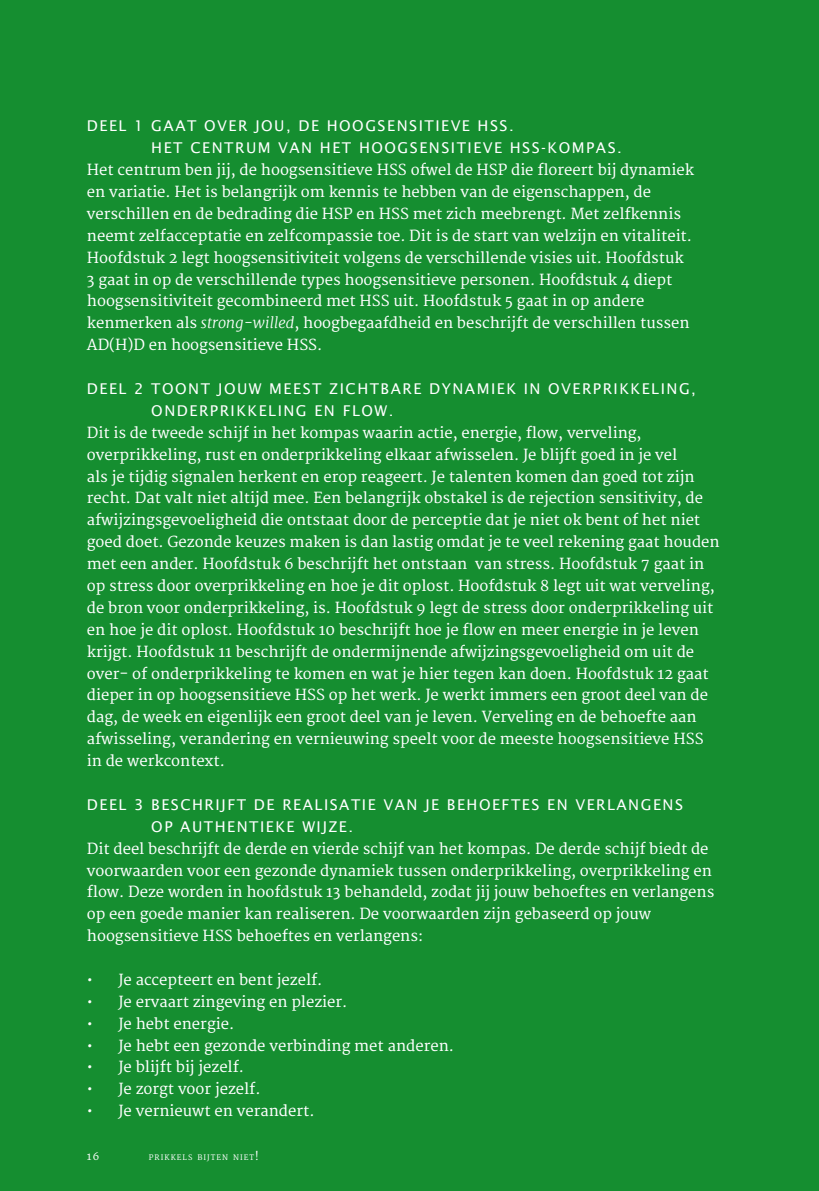
<style>
.page{position:relative;width:819px;height:1191px;background:#158e30}
.page>*{position:absolute;margin:0;border:0;box-sizing:border-box;transform-origin:0 0}
.t1{font:14.88px/21.9px "Merriweather";color:#fff}
.t2{font:14.88px/21.9px "Lucida Sans";letter-spacing:.1em;color:#fff}
.t3{font:10.5px "Merriweather";color:#fff}
.t4{font:7.35px "Merriweather";letter-spacing:.145em;color:#fff}
.s1{font-weight:300;font-style:italic}
.s2{font-size:10.5px}
</style>
<div class="page">
<p class="t2" style="left:151px;top:115px;width:472px;text-indent:-64px">DEEL 1 GAAT OVER JOU, DE HOOGSENSITIEVE HSS.<br>HET CENTRUM VAN HET HOOGSENSITIEVE HSS-KOMPAS.</p>
<p class="t1" style="left:87px;top:159px;width:608px">Het centrum ben jij, de hoogsensitieve HSS ofwel de HSP die floreert bij dynamiek en variatie. Het is belangrijk om kennis te hebben van de eigenschappen, de verschillen en de bedrading die HSP en HSS met zich meebrengt. Met zelfkennis neemt zelfacceptatie en zelfcompassie toe. Dit is de start van welzijn en vitaliteit.<br>Hoofdstuk 2 legt hoogsensitiviteit volgens de verschillende visies uit. Hoofdstuk 3 gaat in op de verschillende types hoogsensitieve personen. Hoofdstuk 4 diept hoogsensitiviteit gecombineerd met HSS uit. Hoofdstuk 5 gaat in op andere kenmerken als <span class="s1">strong-willed</span>, hoogbegaafdheid en beschrijft de verschillen tussen AD(H)D en hoogsensitieve HSS.</p>
<p class="t2" style="left:151px;top:378px;width:546px;text-indent:-64px">DEEL 2 TOONT JOUW MEEST ZICHTBARE DYNAMIEK IN OVERPRIKKELING,<br>ONDERPRIKKELING EN FLOW.</p>
<p class="t1" style="left:87px;top:422px;width:634px">Dit is de tweede schijf in het kompas waarin actie, energie, flow, verveling, overprikkeling, rust en onderprikkeling elkaar afwisselen. Je blijft goed in je vel<br>als je tijdig signalen herkent en erop reageert. Je talenten komen dan goed tot zijn recht. Dat valt niet altijd mee. Een belangrijk obstakel is de rejection sensitivity, de afwijzingsgevoeligheid die ontstaat door de perceptie dat je niet ok bent of het niet goed doet. Gezonde keuzes maken is dan lastig omdat je te veel rekening gaat houden met een ander. Hoofdstuk 6 beschrijft het ontstaan van stress. Hoofdstuk 7 gaat in op stress door overprikkeling en hoe je dit oplost. Hoofdstuk 8 legt uit wat verveling, de bron voor onderprikkeling, is. Hoofdstuk 9 legt de stress door onderprikkeling uit en hoe je dit oplost. Hoofdstuk 10 beschrijft hoe je flow en meer energie in je leven krijgt. Hoofdstuk 11 beschrijft de ondermijnende afwijzingsgevoeligheid om uit de over- of onderprikkeling te komen en wat je hier tegen kan doen. Hoofdstuk 12 gaat dieper in op hoogsensitieve HSS op het werk. Je werkt immers een groot deel van de dag, de week en eigenlijk een groot deel van je leven. Verveling en de behoefte aan afwisseling, verandering en vernieuwing speelt voor de meeste hoogsensitieve HSS in de werkcontext.</p>
<p class="t2" style="left:151px;top:793px;width:533px;text-indent:-64px">DEEL 3 BESCHRIJFT DE REALISATIE VAN JE BEHOEFTES EN VERLANGENS<br>OP AUTHENTIEKE WIJZE.</p>
<p class="t1" style="left:87px;top:838px;width:629px">Dit deel beschrijft de derde en vierde schijf van het kompas. De derde schijf biedt de voorwaarden voor een gezonde dynamiek tussen onderprikkeling, overprikkeling en flow. Deze worden in hoofdstuk 13 behandeld, zodat jij jouw behoeftes en verlangens op een goede manier kan realiseren. De voorwaarden zijn gebaseerd op jouw hoogsensitieve HSS behoeftes en verlangens:</p>
<p class="t1" style="left:87px;top:969px;width:237px">• Je accepteert en bent jezelf.</p>
<p class="t1" style="left:87px;top:991px;width:262px">• Je ervaart zingeving en plezier.</p>
<p class="t1" style="left:87px;top:1013px;width:149px">• Je hebt energie.</p>
<p class="t1" style="left:87px;top:1035px;width:368px">• Je hebt een gezonde verbinding met anderen.</p>
<p class="t1" style="left:87px;top:1057px;width:159px">• Je blijft bij jezelf.</p>
<p class="t1" style="left:87px;top:1078px;width:175px">• Je zorgt voor jezelf.</p>
<p class="t1" style="left:87px;top:1100px;width:229px">• Je vernieuwt en verandert.</p>
<p class="t3" style="left:87px;top:1150px;width:14px">16</p>
<p class="t4" style="left:149px;top:1152px;width:111px">PRIKKELS BIJTEN NIET<span class="s2">!</span></p>
</div>
